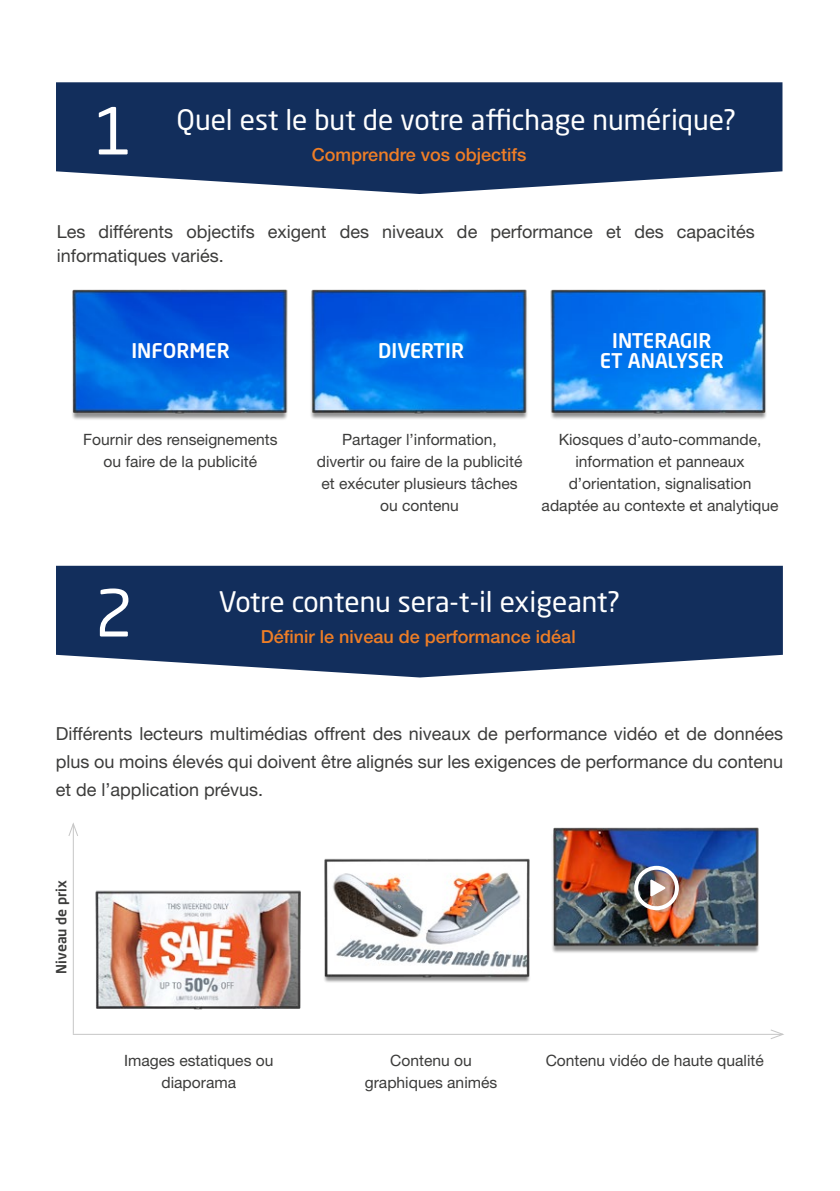
<style>
.page{position:relative;width:840px;height:1191px;background:#fff}
.page>*{position:absolute;margin:0;border:0;box-sizing:border-box;transform-origin:0 0}
.t1{font:64px "Neo Sans Pro";color:#fff}
.t2{font:28px "Neo Sans Pro";color:#fff}
.t3{font:500 20px/20px "Neo Sans Pro";color:#fff;text-align:center}
.t4{font:18px/28px "Helvetica Neue LT Std";color:#3c3c3b;text-align:justify}
.t5{font:500 18px "Helvetica Neue LT Std";color:#ef7e26}
.t6{font:15.6px/22px "Helvetica Neue LT Std";color:#3c3c3b;text-align:center}
.t7{font:500 14px "Neo Sans Pro";color:#3c3c3b}
</style>
<div class="page">
<img style="left:72px;top:289px;width:695px;height:131px">
<hr style="left:73px;top:824px;width:1px;height:209px;background:#c6c6c6">
<svg style="left:68px;top:824px;width:5px;height:13px"></svg>
<hr style="left:73px;top:1033px;width:709px;height:1px;background:#c6c6c6">
<svg style="left:769px;top:1029px;width:15px;height:10px"></svg>
<svg style="left:56px;top:82px;width:726px;height:112px;background:#2a436c"></svg>
<svg style="left:56px;top:566px;width:726px;height:111px;background:#29426b"></svg>
<img style="left:73px;top:823px;width:686px;height:187px">
<img style="left:633px;top:865px;width:45px;height:45px">
<h1 class="t1" style="left:94px;top:92px;width:40px">1</h1>
<h2 class="t2" style="left:176px;top:102px;width:561px">Quel est le but de votre affichage numérique?</h2>
<p class="t5" style="left:312px;top:144px;width:216px">Comprendre vos objectifs</p>
<p class="t4" style="left:57px;top:219px;width:699px;line-height:24px">Les différents objectifs exigent des niveaux de performance et des capacités informatiques variés.</p>
<p class="t3" style="left:131px;top:340px;width:100px">INFORMER</p>
<p class="t3" style="left:378px;top:340px;width:87px">DIVERTIR</p>
<p class="t3" style="left:599px;top:330px;width:126px">INTERAGIR<br>ET ANALYSER</p>
<p class="t6" style="left:83px;top:428px;width:196px">Fournir des renseignements ou faire de la publicité</p>
<p class="t6" style="left:316px;top:428px;width:207px">Partager l’information, divertir ou faire de la publicité et exécuter plusieurs tâches ou contenu</p>
<p class="t6" style="left:541px;top:428px;width:238px">Kiosques d’auto-commande, information et panneaux d’orientation, signalisation adaptée au contexte et analytique</p>
<h1 class="t1" style="left:95px;top:574px;width:40px">2</h1>
<h2 class="t2" style="left:218px;top:584px;width:403px">Votre contenu sera-t-il exigeant?</h2>
<p class="t5" style="left:261px;top:626px;width:316px">Définir le niveau de performance idéal</p>
<p class="t4" style="left:56px;top:719px;width:728px">Différents lecteurs multimédias offrent des niveaux de performance vidéo et de données plus ou moins élevés qui doivent être alignés sur les exigences de performance du contenu et de l’application prévus.</p>
<p class="t7" style="left:53px;top:973px;width:95px;rotate:-90deg">Niveau de prix</p>
<p class="t6" style="left:124px;top:1049px;width:151px">Images estatiques ou diaporama</p>
<p class="t6" style="left:364px;top:1049px;width:134px">Contenu ou graphiques animés</p>
<p class="t6" style="left:545px;top:1049px;width:219px">Contenu vidéo de haute qualité</p>
</div>
